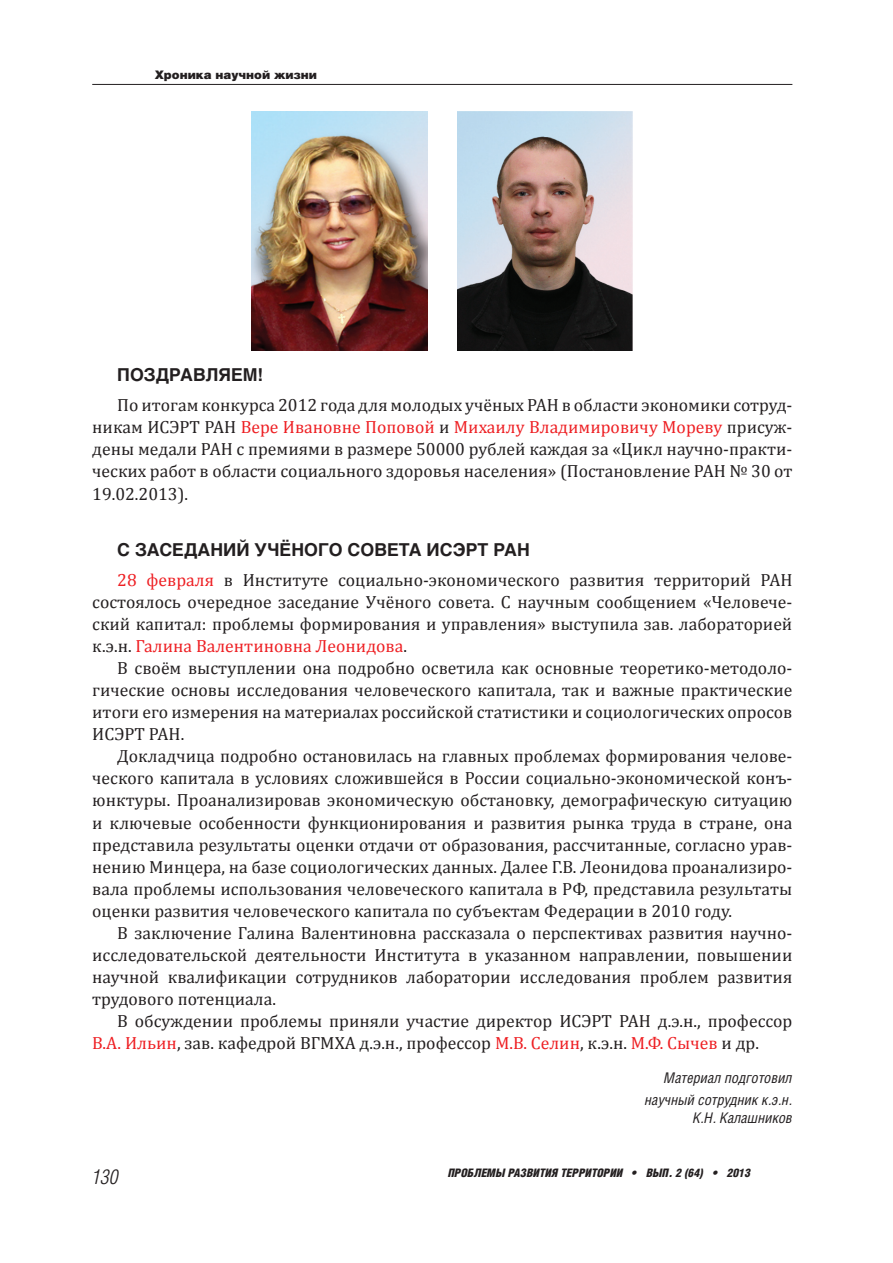
<style>
.page{position:relative;width:893px;height:1263px;background:#fff}
.page>*{position:absolute;margin:0;border:0;box-sizing:border-box;transform-origin:0 0}
.t1{font:italic 300 20.55px "Helios Cond";color:#231f20}
.t2{font:17.7px/22px "Cambria";color:#231f20;text-align:justify}
.t3{font:700 17.7px "Helios";color:#231f20}
.t4{font:italic 14.7px/21.8px "Helios Cond";color:#231f20;text-align:right}
.t5{font:italic 900 11.7px "Helios Cond";color:#231f20}
.t6{font:900 11.7px "Helios";color:#231f20}
.s1{color:#ee1f23}
</style>
<div class="page">
<hr style="left:92px;top:84px;width:700px;height:1px;background:#231f20">
<img style="left:252px;top:111px;width:176px;height:239px">
<img style="left:457px;top:111px;width:176px;height:239px">
<p class="t6" style="left:155px;top:70px;width:164px">Хроника научной жизни</p>
<p class="t3" style="left:117px;top:368px;width:148px">ПОЗДРАВЛЯЕМ!</p>
<p class="t2" style="left:92px;top:394px;width:702px;text-indent:25px">По итогам конкурса 2012 года для молодых учёных РАН в области экономики сотруд&shy;никам ИСЭРТ РАН <span class="s1">Вере Ивановне Поповой</span> и <span class="s1">Михаилу Владимировичу Мореву</span> присуж&shy;дены медали РАН с премиями в размере 50000 рублей каждая за «Цикл научно-практи&shy;ческих работ в области социального здоровья населения» (Постановление РАН № 30 от 19.02.2013).</p>
<p class="t3" style="left:117px;top:542px;width:414px">С ЗАСЕДАНИЙ УЧЁНОГО СОВЕТА ИСЭРТ РАН</p>
<p class="t2" style="left:92px;top:568px;width:702px;text-indent:25px"><span class="s1">28 февраля</span> в Институте социально-экономического развития территорий РАН состоялось очередное заседание Учёного совета. С научным сообщением «Человече&shy;ский капитал: проблемы формирования и управления» выступила зав. лабораторией к.э.н. <span class="s1">Галина Валентиновна Леонидова</span>.</p>
<p class="t2" style="left:92px;top:657px;width:702px;text-indent:25px">В своём выступлении она подробно осветила как основные теоретико-методоло&shy;гические основы исследования человеческого капитала, так и важные практические итоги его измерения на материалах российской статистики и социологических опросов ИСЭРТ РАН.</p>
<p class="t2" style="left:92px;top:745px;width:702px;text-indent:25px">Докладчица подробно остановилась на главных проблемах формирования челове&shy;ческого капитала в условиях сложившейся в России социально-экономической конъ&shy;юнктуры. Проанализировав экономическую обстановку, демографическую ситуацию и ключевые особенности функционирования и развития рынка труда в стране, она представила результаты оценки отдачи от образования, рассчитанные, согласно урав&shy;нению Минцера, на базе социологических данных. Далее Г.В. Леонидова проанализиро&shy;вала проблемы использования человеческого капитала в РФ, представила результаты оценки развития человеческого капитала по субъектам Федерации в 2010 году.</p>
<p class="t2" style="left:92px;top:921px;width:702px;text-indent:25px">В заключение Галина Валентиновна рассказала о перспективах развития научно&shy;исследовательской деятельности Института в указанном направлении, повышении научной квалификации сотрудников лаборатории исследования проблем развития трудового потенциала.</p>
<p class="t2" style="left:92px;top:1009px;width:702px;text-indent:25px">В обсуждении проблемы приняли участие директор ИСЭРТ РАН д.э.н., профессор<br><span class="s1">В.А. Ильин</span>, зав. кафедрой ВГМХА д.э.н., профессор <span class="s1">М.В. Селин</span>, к.э.н. <span class="s1">М.Ф. Сычев</span> и др.</p>
<p class="t4" style="left:645px;top:1068px;width:149px">Материал подготовил научный сотрудник к.э.н.</p>
<p class="t4" style="left:693px;top:1108px;width:101px">К.Н. Калашников</p>
<p class="t1" style="left:92px;top:1169px;width:28px">130</p>
<p class="t5" style="left:448px;top:1168px;width:304px">ПРОБЛЕМЫ РАЗВИТИЯ ТЕРРИТОРИИ • ВЫП. 2 (64) • 2013</p>
</div>
